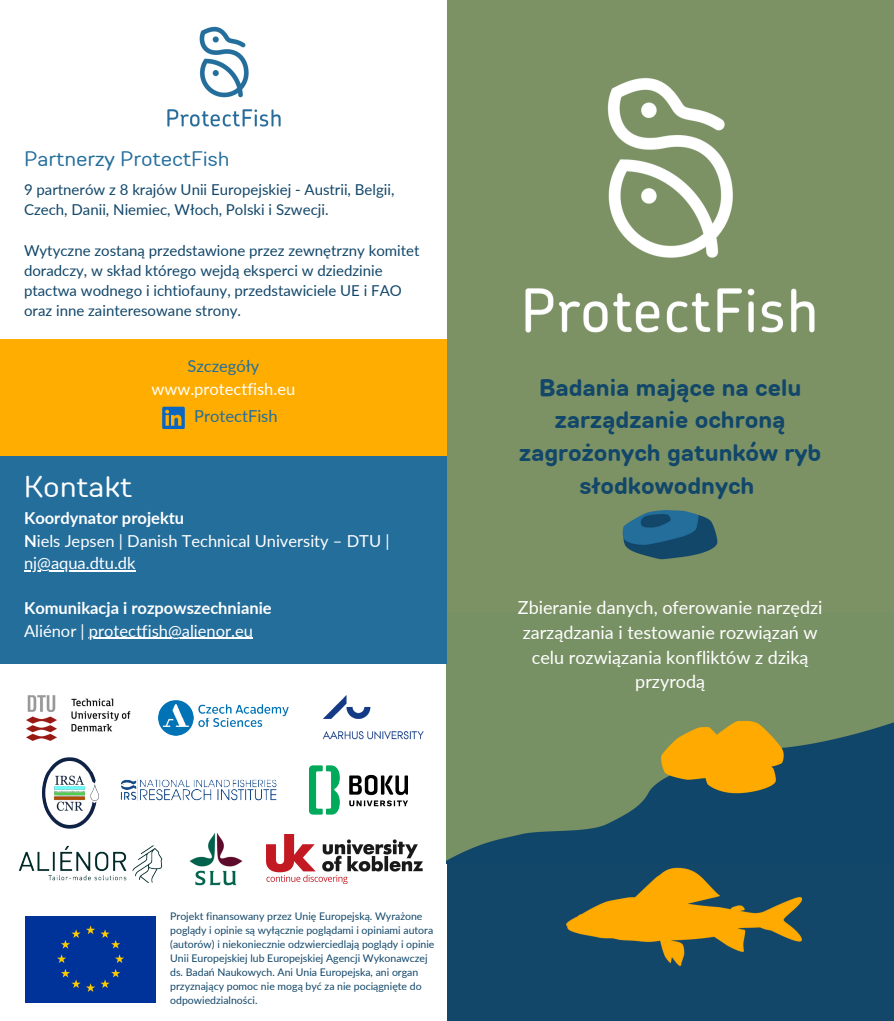
<style>
.page{position:relative;width:894px;height:1021px;background:#fff}
.page>*{position:absolute;margin:0;border:0;box-sizing:border-box;transform-origin:0 0}
.t1{font:30.15px "TT Rounds Neue";color:#fff}
.t2{font:700 24px/32.7px "TT Rounds Neue";color:#12476a;text-align:center}
.t3{font:21px "TT Rounds Neue";color:#246e9c}
.t4{font:18px/24.8px "Lato";color:#fff;text-align:center}
.t5{font:16.5px/22.5px "Lato";color:#fff}
.t6{font:16.5px "Lato";color:#246e9c}
.t7{font:15px/20.2px "Lato";color:#12476a}
.t8{font:10.5px/14px "Lato";color:#12476a}
.s1{color:#246e9c}
.s2{font-weight:700}
</style>
<div class="page">
<div style="left:446px;top:0;width:447px;height:1020px;background:#7c9265"></div>
<div style="left:446px;top:830px;width:447px;height:190px;background:#12476a"></div>
<img style="left:446px;top:612px;width:447px;height:249px">
<img style="left:525px;top:78px;width:290px;height:255px">
<img style="left:566px;top:867px;width:237px;height:100px">
<img style="left:622px;top:510px;width:95px;height:49px">
<img style="left:167px;top:26px;width:114px;height:101px">
<div style="left:0;top:339px;width:446px;height:117px;background:#ffad00"></div>
<svg style="left:162px;top:406px;width:22px;height:23px"></svg>
<img style="left:26px;top:695px;width:105px;height:46px">
<img style="left:158px;top:700px;width:131px;height:36px">
<img style="left:323px;top:695px;width:101px;height:45px">
<img style="left:42px;top:757px;width:57px;height:60px">
<img style="left:120px;top:778px;width:155px;height:23px">
<img style="left:275px;top:765px;width:133px;height:50px">
<img style="left:189px;top:833px;width:54px;height:53px">
<img style="left:18px;top:817px;width:145px;height:66px">
<div style="left:25px;top:915px;width:131px;height:87px;background:#039"></div>
<svg style="left:115px;top:954px;width:9px;height:8px"></svg>
<svg style="left:57px;top:954px;width:9px;height:8px"></svg>
<svg style="left:61px;top:925px;width:59px;height:23px"></svg>
<svg style="left:61px;top:969px;width:59px;height:22px"></svg>
<div style="left:0;top:456px;width:446px;height:207px;background:#246e9c"></div>
<img style="left:266px;top:834px;width:157px;height:49px">
<hr style="left:24px;top:570px;width:112px;height:1px;background:#fff">
<hr style="left:89px;top:638px;width:164px;height:1px;background:#fff">
<p class="t3" style="left:24px;top:144px;width:207px">Partnerzy ProtectFish</p>
<h5 class="t7" style="left:24px;top:179px;width:372px">9 partnerów z 8 krajów Unii Europejskiej - Austrii, Belgii,<br>Czech, Danii, Niemiec, Włoch, Polski i Szwecji.</h5>
<h5 class="t7" style="left:24px;top:239px;width:397px">Wytyczne zostaną przedstawione przez zewnętrzny komitet doradczy, w skład którego wejdą eksperci w dziedzinie ptactwa wodnego i ichtiofauny, przedstawiciele UE i FAO oraz inne zainteresowane strony.</h5>
<h4 class="t5" style="left:151px;top:354px;width:145px;text-align:center"><span class="s1">Szczegóły </span>www.protectfish.eu</h4>
<p class="t6" style="left:194px;top:406px;width:85px">ProtectFish</p>
<p class="t1" style="left:24px;top:466px;width:110px">Kontakt</p>
<h4 class="t5" style="left:24px;top:506px;width:367px"><span class="s2">Koordynator projektu<br>N</span>iels Jepsen | Danish Technical University – DTU |</h4>
<h1 class="t5" style="left:24px;top:551px;width:113px">nj@aqua.dtu.dk</h1>
<h1 class="t5" style="left:24px;top:596px;width:249px"><span class="s2">Komunikacja i rozpowszechnianie<br></span>Aliénor | protectfish@alienor.eu</h1>
<p class="t2" style="left:519px;top:371px;width:304px">Badania mające na celu zarządzanie ochroną zagrożonych gatunków ryb słodkowodnych</p>
<h3 class="t4" style="left:517px;top:594px;width:306px">Zbieranie danych, oferowanie narzędzi zarządzania i testowanie rozwiązań w celu rozwiązania konfliktów z dziką przyrodą</h3>
<h4 class="t8" style="left:170px;top:909px;width:266px">Projekt finansowany przez Unię Europejską. Wyrażone poglądy i opinie są wyłącznie poglądami i opiniami autora (autorów) i niekoniecznie odzwierciedlają poglądy i opinie Unii Europejskiej lub Europejskiej Agencji Wykonawczej ds. Badań Naukowych. Ani Unia Europejska, ani organ przyznający pomoc nie mogą być za nie pociągnięte do odpowiedzialności.</h4>
</div>
